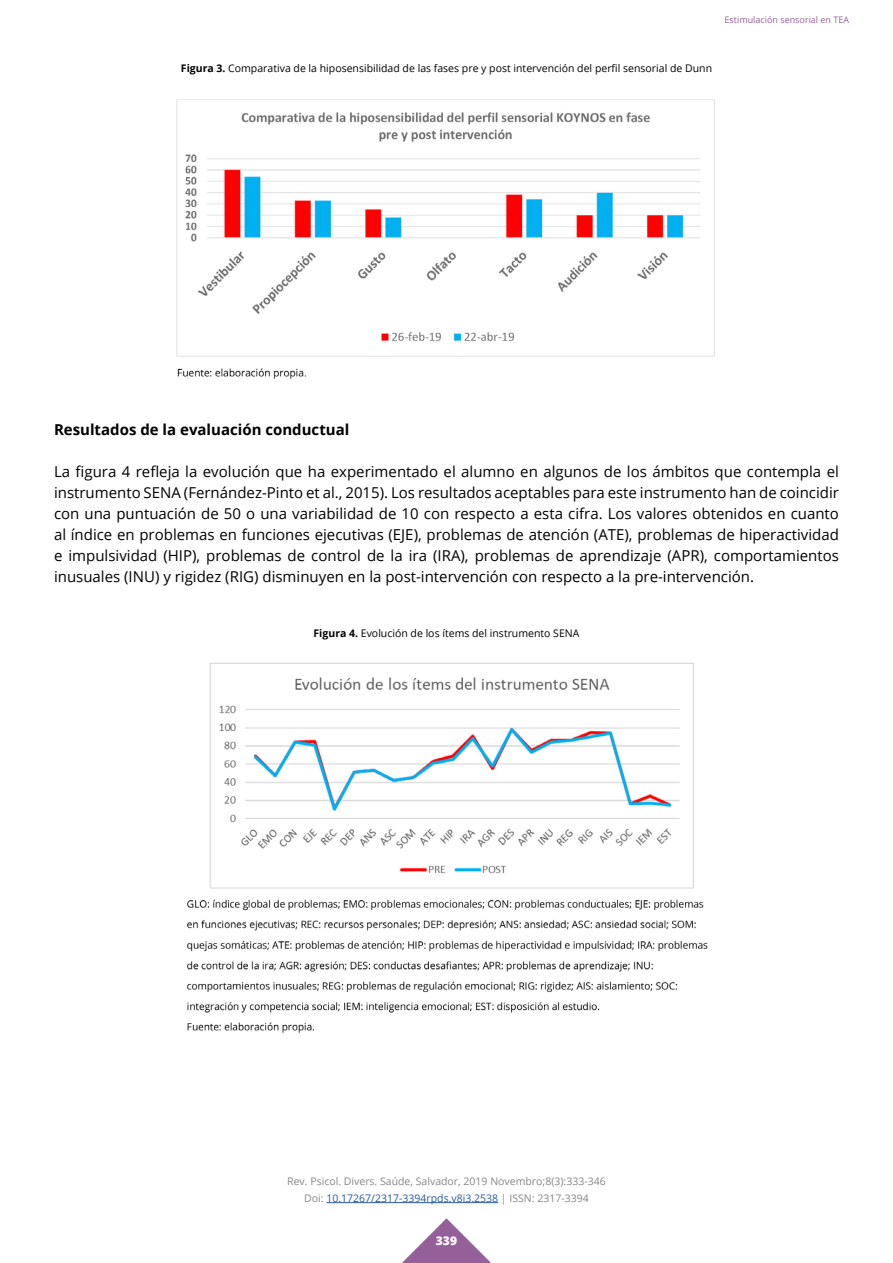
<style>
.page{position:relative;width:893px;height:1263px;background:#fff}
.page>*{position:absolute;margin:0;border:0;box-sizing:border-box;transform-origin:0 0}
.t1{font:15px/21px "Open Sans";color:#000;text-align:justify}
.t2{font:700 15px "Open Sans";color:#000}
.t3{font:800 12px "Open Sans";color:#fff}
.t4{font:10.5px "Open Sans";color:#000}
.t5{font:10.5px/16.5px "Open Sans";color:#878787;text-align:center}
.t6{font:9px "Open Sans";color:#95609a}
.s1{font-weight:700}
.s2{color:#275b9b}
</style>
<div class="page">
<svg style="left:402px;top:1218px;width:89px;height:45px"></svg>
<hr style="left:326px;top:1202px;width:172px;height:1px;background:#275b9b">
<img style="left:176px;top:100px;width:539px;height:279px">
<img style="left:187px;top:662px;width:521px;height:371px">
<p class="t6" style="left:725px;top:13px;width:126px">Estimulación sensorial en TEA</p>
<p class="t4" style="left:181px;top:61px;width:533px"><span class="s1">Figura 3.</span> Comparativa de la hiposensibilidad de las fases pre y post intervención del perfil sensorial de Dunn</p>
<p class="t2" style="left:54px;top:419px;width:297px">Resultados de la evaluación conductual</p>
<p class="t1" style="left:54px;top:460px;width:786px">La figura 4 refleja la evolución que ha experimentado el alumno en algunos de los ámbitos que contempla el instrumento SENA (Fernández-Pinto et al., 2015). Los resultados aceptables para este instrumento han de coincidir con una puntuación de 50 o una variabilidad de 10 con respecto a esta cifra. Los valores obtenidos en cuanto al índice en problemas en funciones ejecutivas (EJE), problemas de atención (ATE), problemas de hiperactividad e impulsividad (HIP), problemas de control de la ira (IRA), problemas de aprendizaje (APR), comportamientos inusuales (INU) y rigidez (RIG) disminuyen en la post-intervención con respecto a la pre-intervención.</p>
<p class="t4" style="left:314px;top:626px;width:267px"><span class="s1">Figura 4.</span> Evolución de los ítems del instrumento SENA</p>
<p class="t5" style="left:287px;top:1173px;width:320px">Rev. Psicol. Divers. Saúde, Salvador, 2019 Novembro;8(3):333-346<br>Doi: <span class="s2">10.17267/2317-3394rpds.v8i3.2538</span> | ISSN: 2317-3394</p>
<p class="t3" style="left:436px;top:1232px;width:23px">339</p>
</div>
